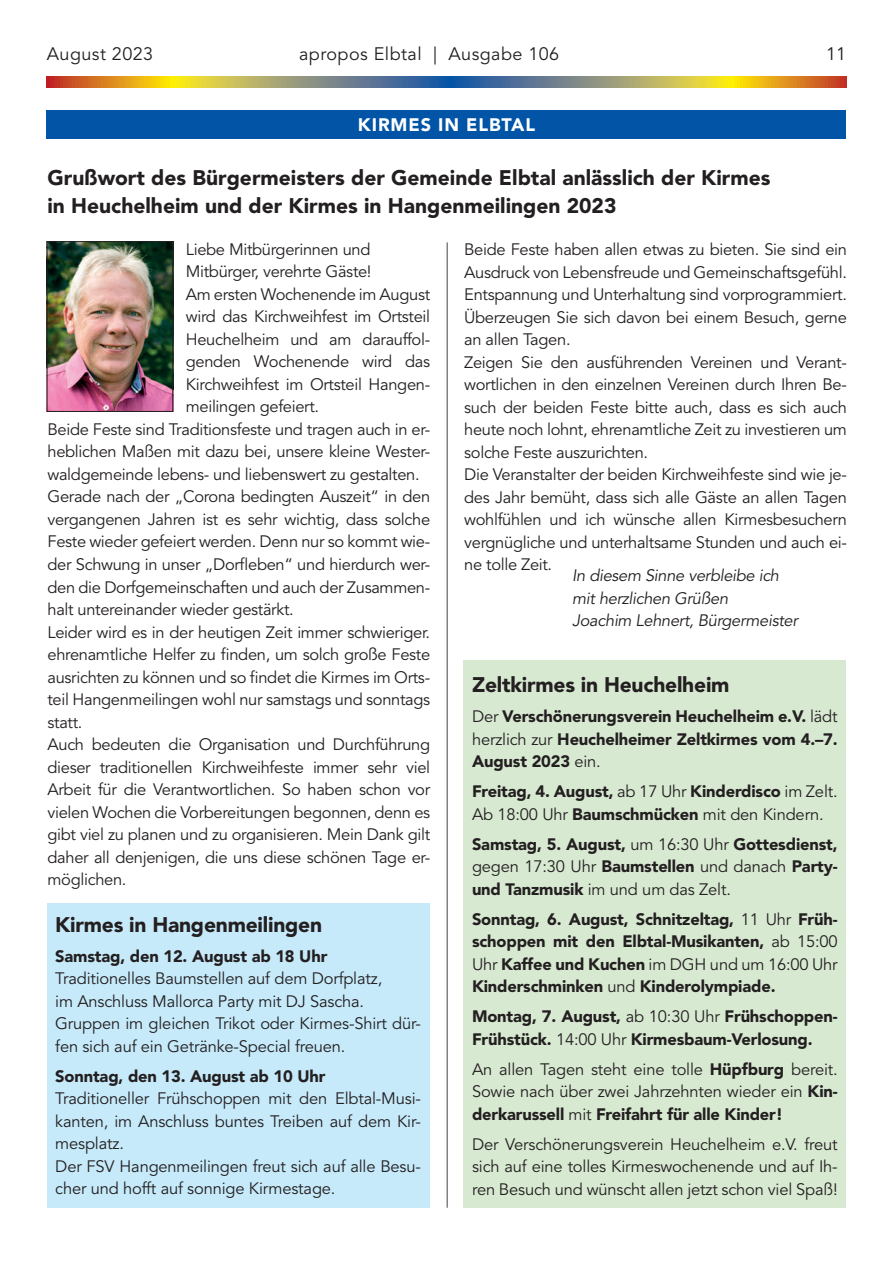
<style>
.page{position:relative;width:893px;height:1263px;background:#fff}
.page>*{position:absolute;margin:0;border:0;box-sizing:border-box;transform-origin:0 0}
.t1{font:900 21px/28.5px "Avenir LT Std";color:#231f20}
.t2{font:18px "Avenir LT Std";letter-spacing:.025em;color:#231f20}
.t3{font:900 18px "Avenir LT Std";letter-spacing:.05em;color:#fff}
.t4{font:16.5px/22.5px "Avenir LT Std";letter-spacing:-.02em;color:#231f20}
.t5{font:900 16.5px/22.5px "Avenir LT Std";letter-spacing:-.01em;color:#231f20;text-align:justify}
.t6{font:italic 16.5px/22.5px "Avenir LT Std";letter-spacing:-.02em;color:#231f20}
.s1{font-weight:400}
.s2{font-weight:900}
</style>
<div class="page">
<div style="left:47px;top:903px;width:382px;height:305px;background:#c6eafa"></div>
<div style="left:463px;top:660px;width:383px;height:548px;background:#d8e9d2"></div>
<svg style="left:47px;top:77px;width:799px;height:10px;background:#a3935b"></svg>
<div style="left:47px;top:111px;width:799px;height:28px;background:#0154a6"></div>
<hr style="left:446px;top:242px;width:2px;height:966px;background:#808285">
<img style="left:49px;top:243px;width:122px;height:167px">
<div style="left:47px;top:241px;width:126px;height:171px;border:1px solid #231f20"></div>
<p class="t2" style="left:47px;top:44px;width:108px">August 2023</p>
<p class="t2" style="left:299px;top:44px;width:262px">apropos Elbtal | Ausgabe 106</p>
<p class="t2" style="left:826px;top:44px;width:22px">11</p>
<p class="t3" style="left:358px;top:113px;width:179px">KIRMES IN ELBTAL</p>
<p class="t1" style="left:48px;top:163px;width:724px">Grußwort des Bürgermeisters der Gemeinde Elbtal anlässlich der Kirmes in Heuchelheim und der Kirmes in Hangenmeilingen 2023</p>
<p class="t4" style="left:186px;top:238px;width:186px">Liebe Mitbürgerinnen und</p>
<p class="t4" style="left:186px;top:261px;width:187px">Mitbürger, verehrte Gäste!</p>
<p class="t4" style="left:186px;top:283px;width:246px">Am ersten Wochenende im August</p>
<p class="t4" style="left:186px;top:306px;width:246px">wird das Kirchweihfest im Ortsteil</p>
<p class="t4" style="left:186px;top:328px;width:246px">Heuchelheim und am darauffol-</p>
<p class="t4" style="left:186px;top:351px;width:246px">genden Wochenende wird das</p>
<p class="t4" style="left:186px;top:373px;width:246px">Kirchweihfest im Ortsteil Hangen-</p>
<p class="t4" style="left:186px;top:396px;width:135px">meilingen gefeiert.</p>
<p class="t4" style="left:48px;top:418px;width:384px">Beide Feste sind Traditionsfeste und tragen auch in er-</p>
<p class="t4" style="left:48px;top:441px;width:384px">heblichen Maßen mit dazu bei, unsere kleine Wester-</p>
<p class="t4" style="left:48px;top:463px;width:374px">waldgemeinde lebens- und liebenswert zu gestalten.</p>
<p class="t4" style="left:48px;top:486px;width:384px">Gerade nach der „Corona bedingten Auszeit“ in den</p>
<p class="t4" style="left:48px;top:508px;width:384px">vergangenen Jahren ist es sehr wichtig, dass solche</p>
<p class="t4" style="left:48px;top:531px;width:384px">Feste wieder gefeiert werden. Denn nur so kommt wie-</p>
<p class="t4" style="left:48px;top:553px;width:384px">der Schwung in unser „Dorfleben“ und hierdurch wer-</p>
<p class="t4" style="left:48px;top:576px;width:384px">den die Dorfgemeinschaften und auch der Zusammen-</p>
<p class="t4" style="left:48px;top:598px;width:248px">halt untereinander wieder gestärkt.</p>
<p class="t4" style="left:48px;top:621px;width:384px">Leider wird es in der heutigen Zeit immer schwieriger.</p>
<p class="t4" style="left:48px;top:643px;width:384px">ehrenamtliche Helfer zu finden, um solch große Feste</p>
<p class="t4" style="left:48px;top:666px;width:384px">ausrichten zu können und so findet die Kirmes im Orts-</p>
<p class="t4" style="left:48px;top:688px;width:384px">teil Hangenmeilingen wohl nur samstags und sonntags</p>
<p class="t4" style="left:48px;top:711px;width:36px">statt.</p>
<p class="t4" style="left:48px;top:734px;width:384px">Auch bedeuten die Organisation und Durchführung</p>
<p class="t4" style="left:48px;top:756px;width:384px">dieser traditionellen Kirchweihfeste immer sehr viel</p>
<p class="t4" style="left:48px;top:779px;width:384px">Arbeit für die Verantwortlichen. So haben schon vor</p>
<p class="t4" style="left:48px;top:801px;width:384px">vielen Wochen die Vorbereitungen begonnen, denn es</p>
<p class="t4" style="left:48px;top:824px;width:384px">gibt viel zu planen und zu organisieren. Mein Dank gilt</p>
<p class="t4" style="left:48px;top:846px;width:384px">daher all denjenigen, die uns diese schönen Tage er-</p>
<p class="t4" style="left:48px;top:869px;width:80px">möglichen.</p>
<p class="t1" style="left:55px;top:910px;width:268px">Kirmes in Hangenmeilingen</p>
<p class="t5" style="left:55px;top:944px;width:274px">Samstag, den 12. August ab 18 Uhr</p>
<p class="t4" style="left:55px;top:968px;width:367px">Traditionelles Baumstellen auf dem Dorfplatz,<br>im Anschluss Mallorca Party mit DJ Sascha.<br>Gruppen im gleichen Trikot oder Kirmes-Shirt dür&shy;fen sich auf ein Getränke-Special freuen.</p>
<p class="t5" style="left:55px;top:1064px;width:272px">Sonntag, den 13. August ab 10 Uhr</p>
<p class="t4" style="left:55px;top:1088px;width:367px">Traditioneller Frühschoppen mit den Elbtal-Musi&shy;kanten, im Anschluss buntes Treiben auf dem Kir&shy;mesplatz.<br>Der FSV Hangenmeilingen freut sich auf alle Besu&shy;cher und hofft auf sonnige Kirmestage.</p>
<p class="t4" style="left:464px;top:239px;width:384px">Beide Feste haben allen etwas zu bieten. Sie sind ein Ausdruck von Lebensfreude und Gemeinschaftsgefühl.<br>Entspannung und Unterhaltung sind vorprogrammiert.<br>Überzeugen Sie sich davon bei einem Besuch, gerne an allen Tagen.<br>Zeigen Sie den ausführenden Vereinen und Verant&shy;wortlichen in den einzelnen Vereinen durch Ihren Be&shy;such der beiden Feste bitte auch, dass es sich auch heute noch lohnt, ehrenamtliche Zeit zu investieren um solche Feste auszurichten.<br>Die Veranstalter der beiden Kirchweihfeste sind wie je&shy;des Jahr bemüht, dass sich alle Gäste an allen Tagen wohlfühlen und ich wünsche allen Kirmesbesuchern vergnügliche und unterhaltsame Stunden und auch ei&shy;ne tolle Zeit.</p>
<p class="t6" style="left:572px;top:565px;width:227px">In diesem Sinne verbleibe ich mit herzlichen Grüßen<br>Joachim Lehnert, Bürgermeister</p>
<p class="t1" style="left:472px;top:670px;width:259px">Zeltkirmes in Heuchelheim</p>
<p class="t5" style="left:472px;top:705px;width:367px"><span class="s1">Der</span> Verschönerungsverein Heuchelheim e.V. <span class="s1">lädt herzlich zur</span> Heuchelheimer Zeltkirmes vom 4.–7.<br>August 2023 <span class="s1">ein.</span></p>
<p class="t5" style="left:472px;top:780px;width:367px">Freitag, 4. August, <span class="s1">ab 17 Uhr</span> Kinderdisco <span class="s1">im Zelt.<br>Ab 18:00 Uhr</span> Baumschmücken <span class="s1">mit den Kindern.</span></p>
<p class="t5" style="left:472px;top:832px;width:367px">Samstag, 5. August, <span class="s1">um 16:30 Uhr</span> Gottesdienst, <span class="s1">gegen 17:30 Uhr</span> Baumstellen <span class="s1">und danach</span> Party&shy;und Tanzmusik <span class="s1">im und um das Zelt.</span></p>
<p class="t5" style="left:472px;top:907px;width:367px">Sonntag, 6. August, Schnitzeltag, <span class="s1">11 Uhr</span> Früh&shy;schoppen mit den Elbtal-Musikanten, <span class="s1">ab 15:00<br>Uhr</span> Kaffee und Kuchen <span class="s1">im DGH und um 16:00 Uhr </span>Kinderschminken <span class="s1">und</span> Kinderolympiade.</p>
<p class="t5" style="left:472px;top:1005px;width:367px">Montag, 7. August, <span class="s1">ab 10:30 Uhr</span> Frühschoppen-<br>Frühstück. <span class="s1">14:00 Uhr</span> Kirmesbaum-Verlosung.</p>
<p class="t4" style="left:472px;top:1058px;width:367px;text-align:justify">An allen Tagen steht eine tolle <span class="s2">Hüpfburg</span> bereit.<br>Sowie nach über zwei Jahrzehnten wieder ein <span class="s2">Kin&shy;derkarussell</span> mit <span class="s2">Freifahrt für alle Kinder!</span></p>
<p class="t4" style="left:472px;top:1133px;width:367px;text-align:justify">Der Verschönerungsverein Heuchelheim e.V. freut sich auf eine tolles Kirmeswochenende und auf Ih&shy;ren Besuch und wünscht allen jetzt schon viel Spaß!</p>
</div>
